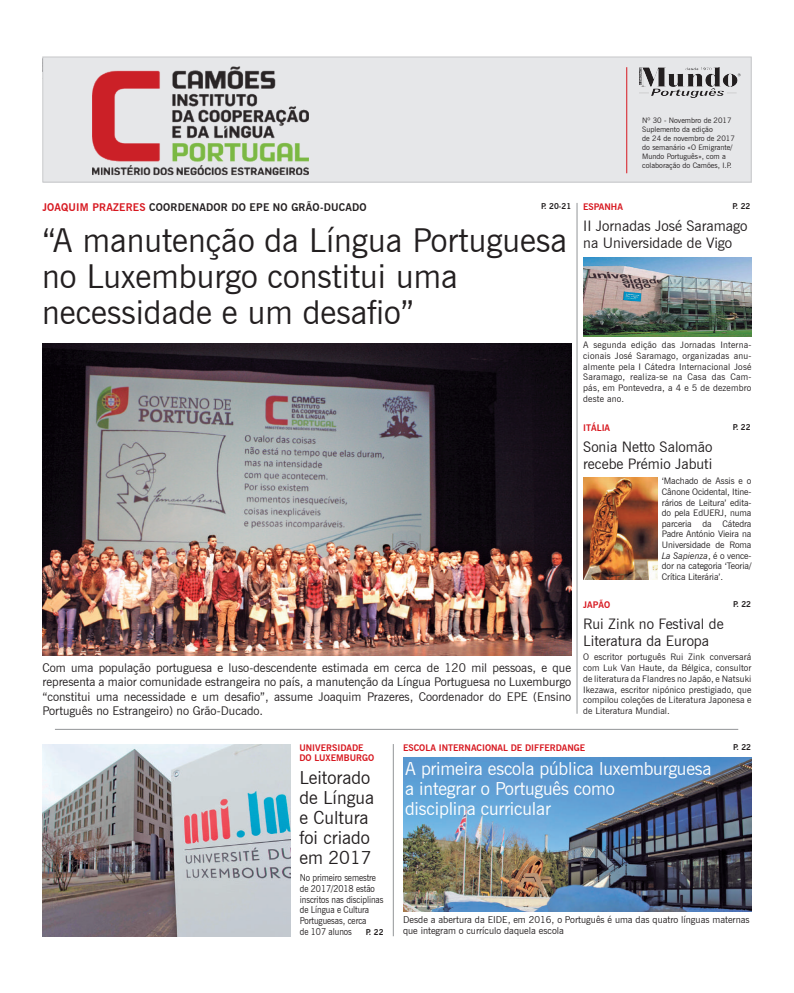
<style>
.page{position:relative;width:794px;height:993px;background:#fff}
.page>*{position:absolute;margin:0;border:0;box-sizing:border-box;transform-origin:0 0}
.t1{font:33px/36px "News Gothic BT";color:#231f20}
.t2{font:18px/20px "News Gothic BT";letter-spacing:-.01em;color:#fff}
.t3{font:18px/20px "News Gothic BT";color:#231f20}
.t4{font:14.5px/17px "News Gothic BT";color:#231f20}
.t5{font:12px/14.5px "News Gothic BT";color:#231f20;text-align:justify}
.t6{font:700 10.5px "News Gothic BT";letter-spacing:.02em;color:#231f20}
.t7{font:9.5px/10.8px "News Gothic BT";letter-spacing:-.01em;color:#231f20;scale:.9 1}
.t8{font:9.5px/10.8px "News Gothic BT";letter-spacing:-.01em;color:#231f20}
.t9{font:9px/10.8px "News Gothic BT";letter-spacing:.01em;color:#231f20;text-align:justify}
.t10{font:700 9px/10px "News Gothic BT";color:#d7171f}
.t11{font:700 8px "News Gothic BT";color:#231f20}
.t12{font:7.5px/9px "News Gothic BT";color:#231f20}
.s1{color:#d7171f}
.s2{font-style:italic}
</style>
<div class="page">
<img style="left:42px;top:59px;width:1px;height:22px">
<div style="left:43px;top:57px;width:708px;height:125px;background:#e6e7e9"></div>
<div style="left:43px;top:57px;width:708px;height:125px;border:1px solid #c7c8ca"></div>
<hr style="left:626px;top:67px;width:1px;height:106px;background:#d7171f">
<img style="left:92px;top:66px;width:217px;height:109px">
<img style="left:639px;top:67px;width:101px;height:31px">
<hr style="left:55px;top:728px;width:683px;height:1px;background:#939598">
<hr style="left:577px;top:203px;width:1px;height:510px;background:#939598">
<img style="left:43px;top:343px;width:528px;height:312px">
<img style="left:403px;top:757px;width:348px;height:153px">
<hr style="left:393px;top:743px;width:1px;height:192px;background:#939598">
<img style="left:43px;top:744px;width:247px;height:191px">
<img style="left:583px;top:257px;width:168px;height:79px">
<img style="left:583px;top:477px;width:74px;height:102px">
<p class="t12" style="left:642px;top:116px;width:94px">Nº 30 - Novembro de 2017<br>Suplemento da edição<br>de 24 de novembro de 2017 do semanário «O Emigrante/<br>Mundo Português», com a colaboração do Camões, I.P.</p>
<p class="t6" style="left:42px;top:200px;width:326px"><span class="s1">JOAQU IM PRAZERES</span> COORDENADOR DO EPE NO GRÃO-DUCADO</p>
<p class="t10" style="left:583px;top:201px;width:41px">ESPANHA</p>
<p class="t11" style="left:732px;top:201px;width:19px">P. 22</p>
<h3 class="t4" style="left:583px;top:217px;width:166px">II Jornadas José Saramago na Universidade de Vigo</h3>
<p class="t11" style="left:541px;top:201px;width:32px">P. 20-21</p>
<h1 class="t1" style="left:42px;top:222px;width:526px">“A manutenção da Língua Portuguesa no Luxemburgo constitui uma necessidade e um desafio”</h1>
<p class="t9" style="left:583px;top:339px;width:170px">A segunda edição das Jornadas Interna&shy;cionais José Saramago, organizadas anu&shy;almente pela I Cátedra Internacional José Saramago, realiza-se na Casa das Cam&shy;pás, em Pontevedra, a 4 e 5 de dezembro deste ano.</p>
<p class="t10" style="left:583px;top:422px;width:28px">ITÁLIA</p>
<p class="t11" style="left:732px;top:422px;width:19px">P. 22</p>
<h3 class="t4" style="left:583px;top:438px;width:131px">Sonia Netto Salomão recebe Prémio Jabuti</h3>
<p class="t9" style="left:662px;top:475px;width:91px">‘Machado de Assis e o Cânone Ocidental, Itine&shy;rários de Leitura’ edita&shy;do pela EdUERJ, numa parceria da Cátedra Padre António Vieira na Universidade de Roma <span class="s2">La Sapienza</span>, é o vence&shy;dor na categoria ‘Teoria/ Crítica Literária’.</p>
<p class="t5" style="left:43px;top:660px;width:530px">Com uma população portuguesa e luso-descendente estimada em cerca de 120 mil pessoas, e que representa a maior comunidade estrangeira no país, a manutenção da Língua Portuguesa no Luxemburgo “constitui uma necessidade e um desafio”, assume Joaquim Prazeres, Coordenador do EPE (Ensino Português no Estrangeiro) no Grão-Ducado.</p>
<p class="t10" style="left:583px;top:599px;width:28px">JAPÃO</p>
<p class="t11" style="left:733px;top:599px;width:19px">P. 22</p>
<h3 class="t4" style="left:583px;top:615px;width:142px">Rui Zink no Festival de<br>Literatura da Europa</h3>
<p class="t9" style="left:583px;top:651px;width:170px">O escritor português Rui Zink conversará com Luk Van Haute, da Bélgica, consultor de literatura da Flandres no Japão, e Natsuki Ikezawa, escritor nipónico prestigiado, que compilou coleções de Literatura Japonesa e de Literatura Mundial.</p>
<p class="t10" style="left:299px;top:742px;width:76px">UNIVERSIDADE<br>DO LUXEMBU RGO</p>
<h2 class="t3" style="left:299px;top:767px;width:76px">Leitorado de Língua e Cultura foi criado em 2017</h2>
<p class="t7" style="left:300px;top:871px;width:94px">No primeiro semestre de 2017/2018 estão inscritos nas disciplinas de Língua e Cultura<br>Portuguesas, cerca<br>de 107 alunos</p>
<p class="t11" style="left:366px;top:927px;width:19px">P. 22</p>
<p class="t10" style="left:403px;top:742px;width:184px">ESCOLA I NTERNACIONAL DE DIFFERDANGE</p>
<h2 class="t2" style="left:405px;top:758px;width:308px">A primeira escola pública luxemburguesa a integrar o Português como<br>disciplina curricular</h2>
<p class="t11" style="left:733px;top:742px;width:19px">P. 22</p>
<p class="t8" style="left:403px;top:913px;width:348px">Desde a abertura da EIDE, em 2016, o Português é uma das quatro línguas maternas que integram o currículo daquela escola</p>
</div>
